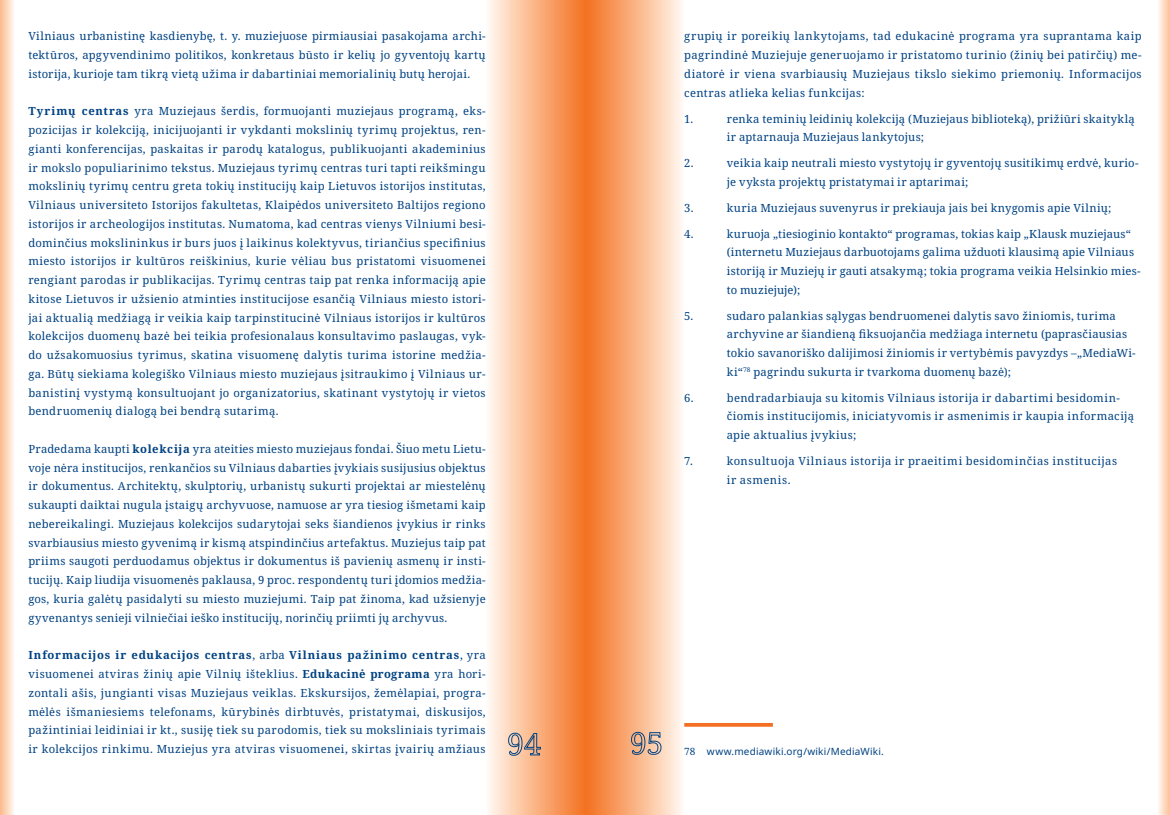
<style>
.page{position:relative;width:1170px;height:815px;background:#fff}
.page>*{position:absolute;margin:0;border:0;box-sizing:border-box;transform-origin:0 0}
.t1{font:11.25px/18.8px "Noto Serif";letter-spacing:.025em;color:#004282;text-align:justify}
.t2{font:11.25px/18.8px "Noto Serif";letter-spacing:.045em;color:#004282}
.t3{font:10px "Noto Sans";letter-spacing:.02em;color:#004282}
.s1{font-weight:700}
.s2{font-family:"Noto Serif"}
</style>
<div class="page">
<div style="left:485px;top:0;width:100px;height:815px;background:linear-gradient(to right,#fffbf3,#f47322)"></div>
<div style="left:585px;top:0;width:99px;height:815px;background:linear-gradient(to right,#f46e1c,#fff8ef)"></div>
<svg style="left:0;top:0;width:14px;height:815px;background:#fdd5ba"></svg>
<svg style="left:1158px;top:0;width:11px;height:815px;background:#fddec8"></svg>
<svg style="left:508px;top:733px;width:33px;height:23px"></svg>
<svg style="left:630px;top:726px;width:31px;height:29px"></svg>
<svg style="left:684px;top:723px;width:88px;height:4px"></svg>
<p class="t1" style="left:28px;top:27px;width:459px">Vilniaus urbanistinę kasdienybę, t. y. muziejuose pirmiausiai pasakojama archi&shy;tektūros, apgyvendinimo politikos, konkretaus būsto ir kelių jo gyventojų kartų istorija, kurioje tam tikrą vietą užima ir dabartiniai memorialinių butų herojai.</p>
<p class="t1" style="left:28px;top:102px;width:459px"><span class="s1">Tyrimų centras</span> yra Muziejaus šerdis, formuojanti muziejaus programą, eks&shy;pozicijas ir kolekciją, inicijuojanti ir vykdanti mokslinių tyrimų projektus, ren&shy;gianti konferencijas, paskaitas ir parodų katalogus, publikuojanti akademinius ir mokslo populiarinimo tekstus. Muziejaus tyrimų centras turi tapti reikšmingu mokslinių tyrimų centru greta tokių institucijų kaip Lietuvos istorijos institutas, Vilniaus universiteto Istorijos fakultetas, Klaipėdos universiteto Baltijos regiono istorijos ir archeologijos institutas. Numatoma, kad centras vienys Vilniumi besi&shy;dominčius mokslininkus ir burs juos į laikinus kolektyvus, tiriančius specifinius miesto istorijos ir kultūros reiškinius, kurie vėliau bus pristatomi visuomenei rengiant parodas ir publikacijas. Tyrimų centras taip pat renka informaciją apie kitose Lietuvos ir užsienio atminties institucijose esančią Vilniaus miesto istori&shy;jai aktualią medžiagą ir veikia kaip tarpinstitucinė Vilniaus istorijos ir kultūros kolekcijos duomenų bazė bei teikia profesionalaus konsultavimo paslaugas, vyk&shy;do užsakomuosius tyrimus, skatina visuomenę dalytis turima istorine medžia&shy;ga. Būtų siekiama kolegiško Vilniaus miesto muziejaus įsitraukimo į Vilniaus ur&shy;banistinį vystymą konsultuojant jo organizatorius, skatinant vystytojų ir vietos bendruomenių dialogą bei bendrą sutarimą.</p>
<p class="t1" style="left:28px;top:439px;width:459px">Pradedama kaupti <span class="s1">kolekcija</span> yra ateities miesto muziejaus fondai. Šiuo metu Lietu&shy;voje nėra institucijos, renkančios su Vilniaus dabarties įvykiais susijusius objektus ir dokumentus. Architektų, skulptorių, urbanistų sukurti projektai ar miestelėnų sukaupti daiktai nugula įstaigų archyvuose, namuose ar yra tiesiog išmetami kaip nebereikalingi. Muziejaus kolekcijos sudarytojai seks šiandienos įvykius ir rinks svarbiausius miesto gyvenimą ir kismą atspindinčius artefaktus. Muziejus taip pat priims saugoti perduodamus objektus ir dokumentus iš pavienių asmenų ir insti&shy;tucijų. Kaip liudija visuomenės paklausa, 9 proc. respondentų turi įdomios medžia&shy;gos, kuria galėtų pasidalyti su miesto muziejumi. Taip pat žinoma, kad užsienyje gyvenantys senieji vilniečiai ieško institucijų, norinčių priimti jų archyvus.</p>
<p class="t1" style="left:28px;top:645px;width:459px"><span class="s1">Informacijos ir edukacijos centras</span>, arba <span class="s1">Vilniaus pažinimo centras</span>, yra visuomenei atviras žinių apie Vilnių išteklius. <span class="s1">Edukacinė programa</span> yra hori&shy;zontali ašis, jungianti visas Muziejaus veiklas. Ekskursijos, žemėlapiai, progra&shy;mėlės išmaniesiems telefonams, kūrybinės dirbtuvės, pristatymai, diskusijos, pažintiniai leidiniai ir kt., susiję tiek su parodomis, tiek su moksliniais tyrimais ir kolekcijos rinkimu. Muziejus yra atviras visuomenei, skirtas įvairių amžiaus</p>
<p class="t1" style="left:684px;top:27px;width:459px">grupių ir poreikių lankytojams, tad edukacinė programa yra suprantama kaip pagrindinė Muziejuje generuojamo ir pristatomo turinio (žinių bei patirčių) me&shy;diatorė ir viena svarbiausių Muziejaus tikslo siekimo priemonių. Informacijos centras atlieka kelias funkcijas:</p>
<p class="t1" style="left:684px;top:109px;width:11px">1.</p>
<p class="t1" style="left:726px;top:109px;width:409px">renka teminių leidinių kolekciją (Muziejaus biblioteką), prižiūri skaityklą ir aptarnauja Muziejaus lankytojus;</p>
<p class="t1" style="left:684px;top:153px;width:11px">2.</p>
<p class="t1" style="left:726px;top:153px;width:413px">veikia kaip neutrali miesto vystytojų ir gyventojų susitikimų erdvė, kurio&shy;je vyksta projektų pristatymai ir aptarimai;</p>
<p class="t1" style="left:684px;top:198px;width:11px">3.</p>
<p class="t1" style="left:726px;top:198px;width:386px">kuria Muziejaus suvenyrus ir prekiauja jais bei knygomis apie Vilnių;</p>
<p class="t1" style="left:684px;top:224px;width:11px">4.</p>
<p class="t1" style="left:726px;top:224px;width:415px;text-align:left">kuruoja „tiesioginio kontakto“ programas, tokias kaip „Klausk muziejaus“ (internetu Muziejaus darbuotojams galima užduoti klausimą apie Vilniaus istoriją ir Muziejų ir gauti atsakymą; tokia programa veikia Helsinkio mies&shy;to muziejuje);</p>
<p class="t1" style="left:684px;top:306px;width:11px">5.</p>
<p class="t1" style="left:726px;top:306px;width:410px;text-align:left">sudaro palankias sąlygas bendruomenei dalytis savo žiniomis, turima archyvine ar šiandieną fiksuojančia medžiaga internetu (paprasčiausias tokio savanoriško dalijimosi žiniomis ir vertybėmis pavyzdys –„MediaWi&shy;ki“<sup>78</sup> pagrindu sukurta ir tvarkoma duomenų bazė);</p>
<p class="t1" style="left:684px;top:388px;width:11px">6.</p>
<p class="t1" style="left:726px;top:388px;width:409px;text-align:left">bendradarbiauja su kitomis Vilniaus istorija ir dabartimi besidomin&shy;čiomis institucijomis, iniciatyvomis ir asmenimis ir kaupia informaciją apie aktualius įvykius;</p>
<p class="t1" style="left:684px;top:451px;width:10px">7.</p>
<p class="t2" style="left:726px;top:451px;width:392px">konsultuoja Vilniaus istorija ir praeitimi besidominčias institucijas ir asmenis.</p>
<p class="t3" style="left:684px;top:744px;width:201px"><span class="s2">78</span> www.mediawiki.org/wiki/MediaWiki.</p>
</div>
